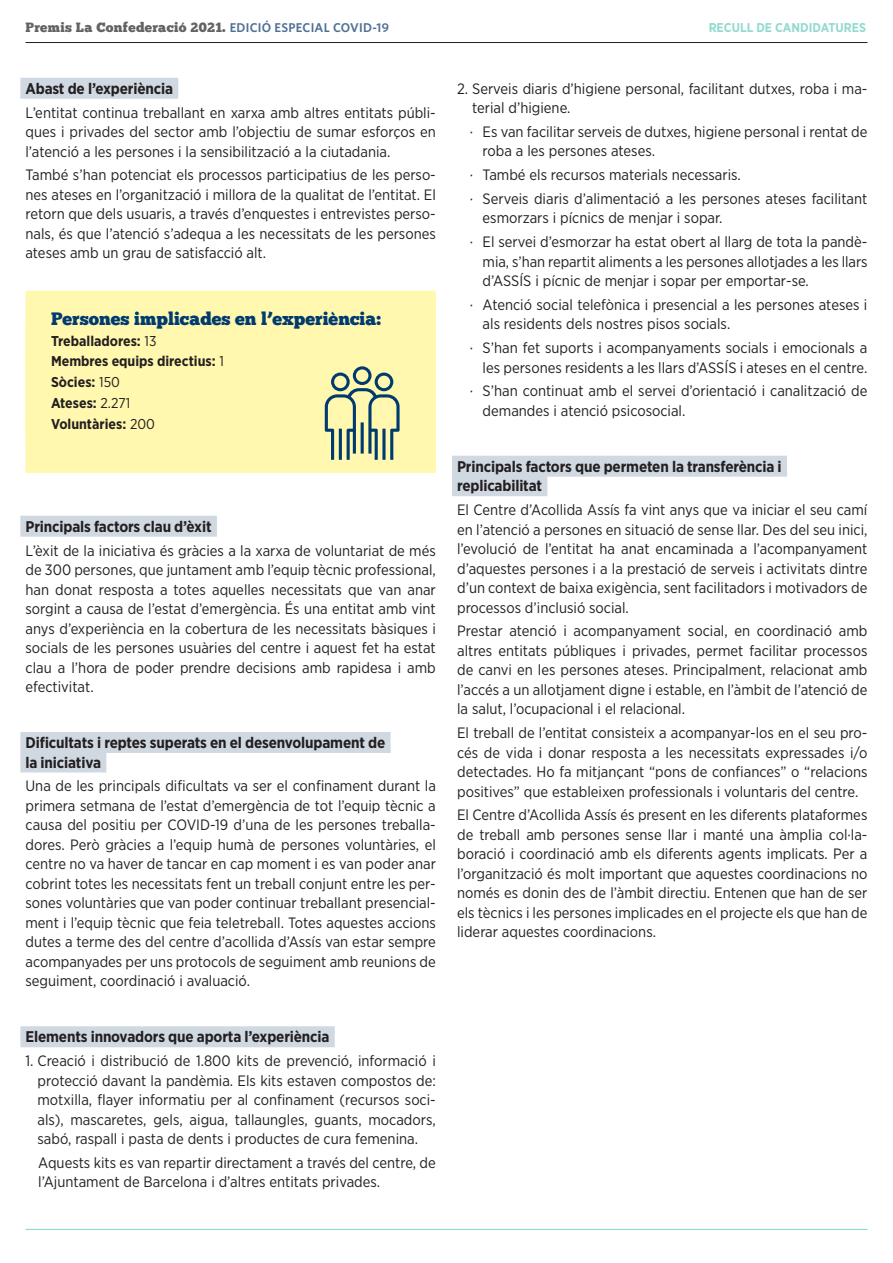
<style>
.page{position:relative;width:893px;height:1263px;background:#fff}
.page>*{position:absolute;margin:0;border:0;box-sizing:border-box;transform-origin:0 0}
._06__Text_fitxa_fina{font:18px "Chunk Five";color:#003b70}
._01_TITOLET_2{font:700 15.45px "Gotham Narrow";letter-spacing:-.01em;color:#231f20}
.t1{font:15px/19.5px "Gotham Narrow";color:#231f20;text-align:justify}
._06__Text_fitxa_fina-2{font:700 14.25px "Gotham Narrow";color:#231f20}
.t2{font:13.5px "Chunk Five";letter-spacing:.02em;color:#636366}
.t3{font:700 12.75px "Gotham Narrow";color:#94dad0}
.s1{font-family:"Whitney HTF";font-weight:600;font-size:12.75px;color:#4f7194}
.s2{font-weight:400}
</style>
<div class="page">
<hr style="left:26px;top:1229px;width:841px;height:1px;background:#94dad0">
<hr style="left:26px;top:42px;width:841px;height:1px;background:#231f20">
<div style="left:20px;top:78px;width:158px;height:21px;background:#d0d9e2"></div>
<div style="left:26px;top:291px;width:410px;height:57px;background:#fff8ae"></div>
<div style="left:26px;top:332px;width:410px;height:57px;background:#fff8ae"></div>
<div style="left:26px;top:374px;width:410px;height:57px;background:#fff8ae"></div>
<div style="left:26px;top:416px;width:410px;height:57px;background:#fff8ae"></div>
<div style="left:20px;top:516px;width:197px;height:21px;background:#d0d9e2"></div>
<div style="left:20px;top:732px;width:371px;height:21px;background:#d0d9e2"></div>
<div style="left:20px;top:751px;width:86px;height:21px;background:#d0d9e2"></div>
<div style="left:20px;top:1026px;width:315px;height:21px;background:#d0d9e2"></div>
<div style="left:452px;top:456px;width:335px;height:21px;background:#d0d9e2"></div>
<div style="left:452px;top:475px;width:95px;height:21px;background:#d0d9e2"></div>
<svg style="left:325px;top:366px;width:75px;height:94px"></svg>
<p class="t2" style="left:26px;top:19px;width:365px">Premis La Confederació 2021. <span class="s1">EDICIÓ ESPECIAL COVID-19</span></p>
<p class="t3" style="left:709px;top:20px;width:159px">RECULL DE CANDIDATURES</p>
<p class="_01_TITOLET_2" style="left:26px;top:79px;width:149px">Abast de l’experiència</p>
<p class="t1" style="left:26px;top:102px;width:412px">L’entitat continua treballant en xarxa amb altres entitats públi· ques i privades del sector amb l’objectiu de sumar esforços en l’atenció a les persones i la sensibilització a la ciutadania.</p>
<p class="t1" style="left:26px;top:165px;width:412px">També s’han potenciat els processos participatius de les perso· nes ateses en l’organització i millora de la qualitat de l’entitat. El retorn que dels usuaris, a través d’enquestes i entrevistes perso· nals, és que l’atenció s’adequa a les necessitats de les persones ateses amb un grau de satisfacció alt.</p>
<p class="_06__Text_fitxa_fina" style="left:51px;top:308px;width:331px">Persones implicades en l’experiència:</p>
<p class="_06__Text_fitxa_fina-2" style="left:51px;top:331px;width:107px">Treballadores: <span class="s2">13</span></p>
<p class="_06__Text_fitxa_fina-2" style="left:51px;top:352px;width:174px">Membres equips directius: <span class="s2">1</span></p>
<p class="_06__Text_fitxa_fina-2" style="left:51px;top:373px;width:71px">Sòcies: <span class="s2">150</span></p>
<p class="_06__Text_fitxa_fina-2" style="left:51px;top:394px;width:81px">Ateses: <span class="s2">2.271</span></p>
<p class="_06__Text_fitxa_fina-2" style="left:51px;top:415px;width:105px">Voluntàries: <span class="s2">200</span></p>
<p class="_01_TITOLET_2" style="left:26px;top:516px;width:188px">Principals factors clau d’èxit</p>
<p class="t1" style="left:26px;top:540px;width:412px">L’èxit de la iniciativa és gràcies a la xarxa de voluntariat de més de 300 persones, que juntament amb l’equip tècnic professional, han donat resposta a totes aquelles necessitats que van anar sorgint a causa de l’estat d’emergència. És una entitat amb vint anys d’experiència en la cobertura de les necessitats bàsiques i socials de les persones usuàries del centre i aquest fet ha estat clau a l’hora de poder prendre decisions amb rapidesa i amb efectivitat.</p>
<p class="_01_TITOLET_2" style="left:26px;top:733px;width:361px">Dificultats i reptes superats en el desenvolupament de</p>
<p class="_01_TITOLET_2" style="left:26px;top:752px;width:77px">la iniciativa</p>
<p class="t1" style="left:26px;top:776px;width:412px">Una de les principals dificultats va ser el confinament durant la primera setmana de l’estat d’emergència de tot l’equip tècnic a causa del positiu per COVID-19 d’una de les persones treballa· dores. Però gràcies a l’equip humà de persones voluntàries, el centre no va haver de tancar en cap moment i es van poder anar cobrint totes les necessitats fent un treball conjunt entre les per· sones voluntàries que van poder continuar treballant presencial· ment i l’equip tècnic que feia teletreball. Totes aquestes accions dutes a terme des del centre d’acollida d’Assís van estar sempre acompanyades per uns protocols de seguiment amb reunions de seguiment, coordinació i avaluació.</p>
<p class="_01_TITOLET_2" style="left:26px;top:1027px;width:305px">Elements innovadors que aporta l’experiència</p>
<p class="t1" style="left:37px;top:1051px;width:400px;text-indent:-12px">1. Creació i distribució de 1.800 kits de prevenció, informació i protecció davant la pandèmia. Els kits estaven compostos de: motxilla, flayer informatiu per al confinament (recursos soci· als), mascaretes, gels, aigua, tallaungles, guants, mocadors, sabó, raspall i pasta de dents i productes de cura femenina.</p>
<p class="t1" style="left:38px;top:1152px;width:399px">Aquests kits es van repartir directament a través del centre, de l’Ajuntament de Barcelona i d’altres entitats privades.</p>
<p class="t1" style="left:472px;top:78px;width:397px;text-indent:-15px">2. Serveis diaris d’higiene personal, facilitant dutxes, roba i ma· terial d’higiene.</p>
<p class="t1" style="left:483px;top:121px;width:386px;text-indent:-13px">· Es van facilitar serveis de dutxes, higiene personal i rentat de roba a les persones ateses.</p>
<p class="t1" style="left:470px;top:165px;width:273px">· També els recursos materials necessaris.</p>
<p class="t1" style="left:483px;top:188px;width:386px;text-indent:-13px">· Serveis diaris d’alimentació a les persones ateses facilitant esmorzars i pícnics de menjar i sopar.</p>
<p class="t1" style="left:483px;top:232px;width:386px;text-indent:-13px">· El servei d’esmorzar ha estat obert al llarg de tota la pandè· mia, s’han repartit aliments a les persones allotjades a les llars d’ASSÍS i pícnic de menjar i sopar per emportar-se.</p>
<p class="t1" style="left:483px;top:294px;width:386px;text-indent:-13px">· Atenció social telefònica i presencial a les persones ateses i als residents dels nostres pisos socials.</p>
<p class="t1" style="left:470px;top:338px;width:399px;text-align:right">· S’han fet suports i acompanyaments socials i emocionals a les persones residents a les llars d’ASSÍS i ateses en el centre.</p>
<p class="t1" style="left:483px;top:381px;width:386px;text-indent:-13px">· S’han continuat amb el servei d’orientació i canalització de demandes i atenció psicosocial.</p>
<p class="_01_TITOLET_2" style="left:457px;top:456px;width:326px">Principals factors que permeten la transferència i</p>
<p class="_01_TITOLET_2" style="left:457px;top:476px;width:87px">replicabilitat</p>
<p class="t1" style="left:457px;top:500px;width:412px">El Centre d’Acollida Assís fa vint anys que va iniciar el seu camí en l’atenció a persones en situació de sense llar. Des del seu inici, l’evolució de l’entitat ha anat encaminada a l’acompanyament d’aquestes persones i a la prestació de serveis i activitats dintre d’un context de baixa exigència, sent facilitadors i motivadors de processos d’inclusió social.</p>
<p class="t1" style="left:457px;top:621px;width:412px">Prestar atenció i acompanyament social, en coordinació amb altres entitats públiques i privades, permet facilitar processos de canvi en les persones ateses. Principalment, relacionat amb l’accés a un allotjament digne i estable, en l’àmbit de l’atenció de la salut, l’ocupacional i el relacional.</p>
<p class="t1" style="left:457px;top:723px;width:412px">El treball de l’entitat consisteix a acompanyar-los en el seu pro· cés de vida i donar resposta a les necessitats expressades i/o detectades. Ho fa mitjançant “pons de confiances” o “relacions positives” que estableixen professionals i voluntaris del centre.</p>
<p class="t1" style="left:457px;top:805px;width:412px">El Centre d’Acollida Assís és present en les diferents plataformes de treball amb persones sense llar i manté una àmplia col·la· boració i coordinació amb els diferents agents implicats. Per a l’organització és molt important que aquestes coordinacions no només es donin des de l’àmbit directiu. Entenen que han de ser els tècnics i les persones implicades en el projecte els que han de liderar aquestes coordinacions.</p>
</div>
